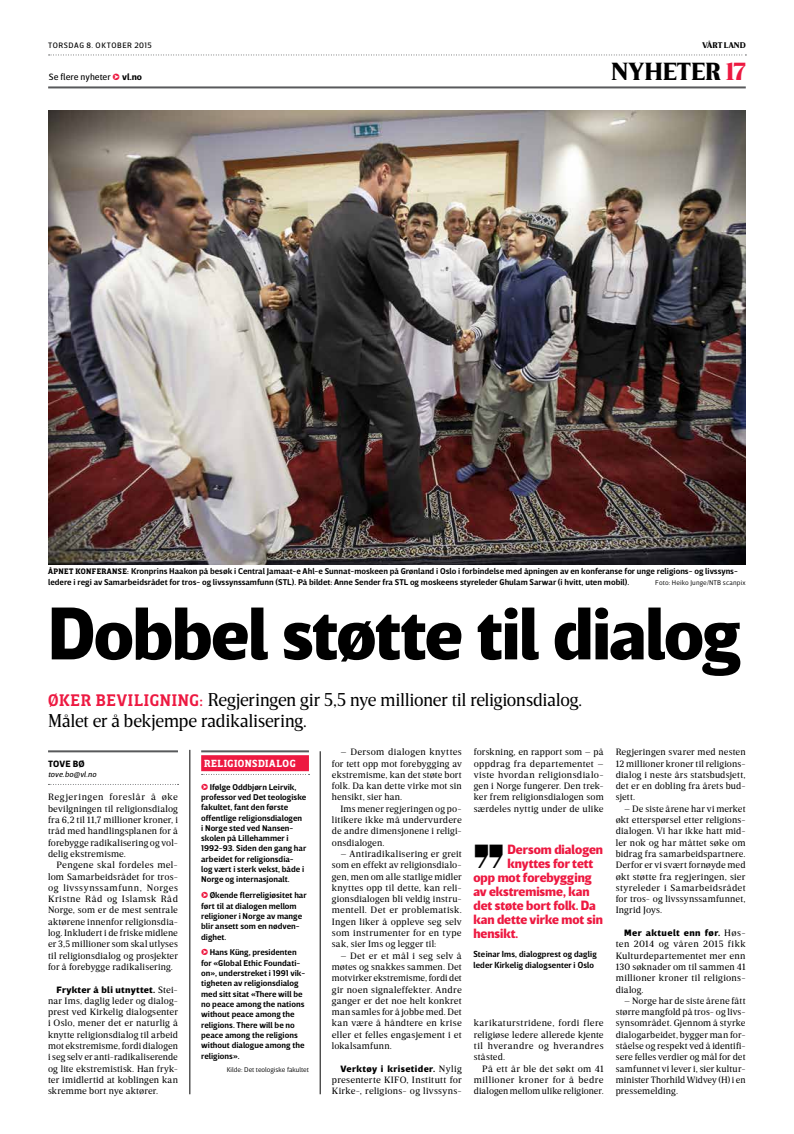
<style>
.page{position:relative;width:794px;height:1134px;background:#fff}
.page>*{position:absolute;margin:0;border:0;box-sizing:border-box;transform-origin:0 0}
.t1{font:900 72px "Breve Sans Title";letter-spacing:-.015em;color:#000}
.t2{font:100 32.4px "Breve Sans Title";color:#000}
.t3{font:900 24px "Breve Title";letter-spacing:-.005em;color:#000}
.t4{font:18px/21px "Breve Title";color:#000}
.t5{font:900 13px "Breve Sans Title";color:#ed1941}
.t6{font:700 10px "Breve Slab Title";letter-spacing:.055em;color:#fff}
.t7{font:9.4px/11.3px "Breve News";letter-spacing:.02em;color:#000;text-align:justify}
.t8{font:900 9.4px "Breve Sans Text";letter-spacing:.035em;color:#000}
.t9{font:9.3px "Breve Sans Text";color:#000}
.t10{font:700 9.3px "Breve Sans Text";letter-spacing:.015em;color:#000}
.t11{font:600 8.5px/10.3px "Breve Sans Text";color:#000}
.t12{font:600 8.5px/10.3px "Breve Sans Title";letter-spacing:.02em;color:#000}
.t13{font:8px "Breve Sans Text";letter-spacing:.065em;color:#000}
.t14{font:italic 8px "Breve Sans Text";color:#000}
.t15{font:900 8px "Breve Title";letter-spacing:.01em;color:#000}
.t16{font:300 7px "Breve Sans Text";color:#000}
.s1{color:#ed1941}
.s2{font-weight:700}
.s3{font-family:"Breve Slab Title";font-weight:700;font-size:7.7px}
.s4{font-family:"Breve Slab Title";font-weight:600;font-size:16.2px;color:#ed1941}
.s5{font-family:"Breve News";font-weight:400}
.s6{font-family:"Breve Sans Title";color:#ed1941}
</style>
<div class="page">
<svg style="left:49px;top:55px;width:697px;height:1px"></svg>
<hr style="left:48px;top:86px;width:698px;height:2px;background:#58595b">
<hr style="left:48px;top:750px;width:130px;height:2px;background:#58595b">
<svg style="left:48px;top:784px;width:131px;height:1px"></svg>
<hr style="left:201px;top:750px;width:108px;height:2px;background:#58595b">
<div style="left:201px;top:755px;width:108px;height:16px;background:#ed1941"></div>
<svg style="left:202px;top:774px;width:107px;height:1px"></svg>
<hr style="left:190px;top:750px;width:1px;height:344px;background:#000">
<hr style="left:320px;top:751px;width:1px;height:343px;background:#000">
<img style="left:49px;top:111px;width:697px;height:453px">
<p class="t13" style="left:48px;top:41px;width:105px">torsdag 8. oktober 2015</p>
<p class="t15" style="left:702px;top:41px;width:45px">VÅRT LAND</p>
<h3 class="t3" style="left:611px;top:57px;width:136px">NYHETER <span class="s1">17</span></h3>
<p class="t9" style="left:49px;top:72px;width:95px">Se flere nyheter <span class="s1">Y</span> <span class="s2">vl.no</span></p>
<p class="t11" style="left:48px;top:567px;width:690px"><span class="s3">ÅPNET KONFERANSE:</span> Kronprins Haakon på besøk i Central Jamaat-e Ahl-e Sunnat-moskeen på Grønland i Oslo i forbindelse med åpningen av en konferanse for unge religions- og livssyns&shy;ledere i regi av Samarbeidsrådet for tros- og livssynssamfunn (STL). På bildet: Anne Sender fra STL og moskeens styreleder Ghulam Sarwar (i hvitt, uten mobil).</p>
<p class="t16" style="left:655px;top:578px;width:92px">Foto: Heiko Junge/NTB scanpix</p>
<h1 class="t1" style="left:48px;top:591px;width:694px">Dobbel støtte til dialog</h1>
<h3 class="t4" style="left:48px;top:690px;width:535px"><span class="s4">ØKER BEVILIGNING:</span> Regjeringen gir 5,5 nye millioner til religionsdialog.<br>Målet er å bekjempe radikalisering.</h3>
<p class="t10" style="left:48px;top:758px;width:38px">Tove Bø</p>
<p class="t14" style="left:48px;top:770px;width:50px">tove.bo@vl.no</p>
<p class="t7" style="left:48px;top:792px;width:131px">Regjeringen foreslår å øke bevilgningen til religionsdialog fra 6,2 til 11,7 millioner kroner, i tråd med handlingsplanen for å forebygge radikalisering og vol&shy;delig ekstremisme.</p>
<p class="t7" style="left:48px;top:859px;width:131px;text-indent:9px">Pengene skal fordeles mel&shy;lom Samarbeidsrådet for tros&shy;og livssynssamfunn, Norges Kristne Råd og Islamsk Råd Norge, som er de mest sentrale aktørene innenfor religionsdia&shy;log. Inkludert i de friske midlene er 3,5 millioner som skal utlyses til religionsdialog og prosjekter for å forebygge radikalisering.</p>
<p class="t8" style="left:57px;top:984px;width:123px">Frykter å bli utnyttet. <span class="s5">Stei-</span></p>
<p class="t7" style="left:48px;top:995px;width:131px">nar Ims, daglig leder og dialog&shy;prest ved Kirkelig dialogsenter i Oslo, mener det er naturlig å knytte religionsdialog til arbeid mot ekstremisme, fordi dialogen i seg selv er anti-radikaliserende og lite ekstremistisk. Han fryk&shy;ter imidlertid at koblingen kan skremme bort nye aktører.</p>
<p class="t6" style="left:204px;top:757px;width:93px">RELIGIONSDIALOG</p>
<p class="t11" style="left:201px;top:782px;width:107px"><span class="s6">Y</span> Ifølge Oddbjørn Leirvik, professor ved Det teologiske fakultet, fant den første offentlige religionsdialogen i Norge sted ved Nansen&shy;skolen på Lillehammer i<br>1992-93. Siden den gang har arbeidet for religionsdia&shy;log vært i sterk vekst, både i<br>Norge og internasjonalt.</p>
<p class="t11" style="left:201px;top:890px;width:107px"><span class="s6">Y</span> Økende flerreligiøsitet har ført til at dialogen mellom religioner i Norge av mange blir ansett som en nødven&shy;dighet.</p>
<p class="t11" style="left:201px;top:948px;width:105px"><span class="s6">Y</span> Hans Küng, presidenten for «Global Ethic Foundati&shy;on», understreket i 1991 vik&shy;tigheten av religionsdialog med sitt sitat «There will be no peace among the nations without peace among the religions. There will be no peace among the religions without dialogue among the religions».</p>
<p class="t16" style="left:227px;top:1065px;width:84px">Kilde: Det teologiske fakultet</p>
<p class="t7" style="left:332px;top:746px;width:131px;text-indent:9px">– Dersom dialogen knyttes for tett opp mot forebygging av ekstremisme, kan det støte bort folk. Da kan dette virke mot sin hensikt, sier han.</p>
<p class="t7" style="left:332px;top:803px;width:131px;text-indent:9px">Ims mener regjeringen og po&shy;litikere ikke må undervurdere de andre dimensjonene i religi&shy;onsdialogen.</p>
<p class="t7" style="left:332px;top:848px;width:131px;text-indent:9px">– Antiradikalisering er greit som en effekt av religionsdialo&shy;gen, men om alle statlige midler knyttes opp til dette, kan reli&shy;gionsdialogen bli veldig instru&shy;mentell. Det er problematisk.<br>Ingen liker å oppleve seg selv som instrumenter for en type sak, sier Ims og legger til:</p>
<p class="t7" style="left:332px;top:950px;width:131px;text-indent:9px">– Det er et mål i seg selv å møtes og snakkes sammen. Det motvirker ekstremisme, fordi det gir noen signaleffekter. Andre ganger er det noe helt konkret man samles for å jobbe med. Det kan være å håndtere en krise eller et felles engasjement i et lokalsamfunn.</p>
<p class="t8" style="left:340px;top:1063px;width:123px">Verktøy i krisetider. <span class="s5">Nylig</span></p>
<p class="t7" style="left:332px;top:1074px;width:131px">presenterte KIFO, Institutt for<br>Kirke-, religions- og livssyns-</p>
<p class="t7" style="left:474px;top:746px;width:131px">forskning, en rapport som – på oppdrag fra departementet – viste hvordan religionsdialo&shy;gen i Norge fungerer. Den trek&shy;ker frem religionsdialogen som særdeles nyttig under de ulike</p>
<h2 class="t2" style="left:473px;top:838px;width:32px">U</h2>
<h3 class="t5" style="left:507px;top:842px;width:97px">Dersom dialogen</h3>
<h3 class="t5" style="left:507px;top:856px;width:87px">knyttes for tett</h3>
<h3 class="t5" style="left:473px;top:870px;width:120px">opp mot forebygging</h3>
<h3 class="t5" style="left:473px;top:884px;width:118px">av ekstremisme, kan</h3>
<h3 class="t5" style="left:473px;top:898px;width:124px">det støte bort folk. Da</h3>
<h3 class="t5" style="left:473px;top:912px;width:131px">kan dette virke mot sin</h3>
<h3 class="t5" style="left:473px;top:926px;width:46px">hensikt.</h3>
<p class="t12" style="left:473px;top:949px;width:125px">Steinar Ims, dialogprest og daglig leder Kirkelig dialogsenter i Oslo</p>
<p class="t7" style="left:474px;top:1018px;width:131px">karikaturstridene, fordi flere religiøse ledere allerede kjente til hverandre og hverandres ståsted.</p>
<p class="t7" style="left:474px;top:1063px;width:131px;text-indent:9px">På ett år ble det søkt om 41 millioner kroner for å bedre dialogen mellom ulike religioner.</p>
<p class="t7" style="left:616px;top:746px;width:131px">Regjeringen svarer med nesten 12 millioner kroner til religions&shy;dialog i neste års statsbudsjett, det er en dobling fra årets bud&shy;sjett.</p>
<p class="t7" style="left:616px;top:803px;width:131px;text-indent:9px">– De siste årene har vi merket økt etterspørsel etter religions&shy;dialogen. Vi har ikke hatt mid&shy;ler nok og har måttet søke om bidrag fra samarbeidspartnere.<br>Derfor er vi svært fornøyde med økt støtte fra regjeringen, sier styreleder i Samarbeidsrådet for tros- og livssynssamfunnet, Ingrid Joys.</p>
<p class="t8" style="left:624px;top:927px;width:123px">Mer aktuelt enn før. <span class="s5">Høs-</span></p>
<p class="t7" style="left:616px;top:939px;width:131px">ten 2014 og våren 2015 fikk Kulturdepartementet mer enn 130 søknader om til sammen 41 millioner kroner til religions&shy;dialog.</p>
<p class="t7" style="left:616px;top:995px;width:131px;text-indent:9px">– Norge har de siste årene fått større mangfold på tros- og livs&shy;synsområdet. Gjennom å styrke dialogarbeidet, bygger man for&shy;ståelse og respekt ved å identifi&shy;sere felles verdier og mål for det samfunnet vi lever i, sier kultur&shy;minister Thorhild Widvey (H) i en pressemelding.</p>
</div>
